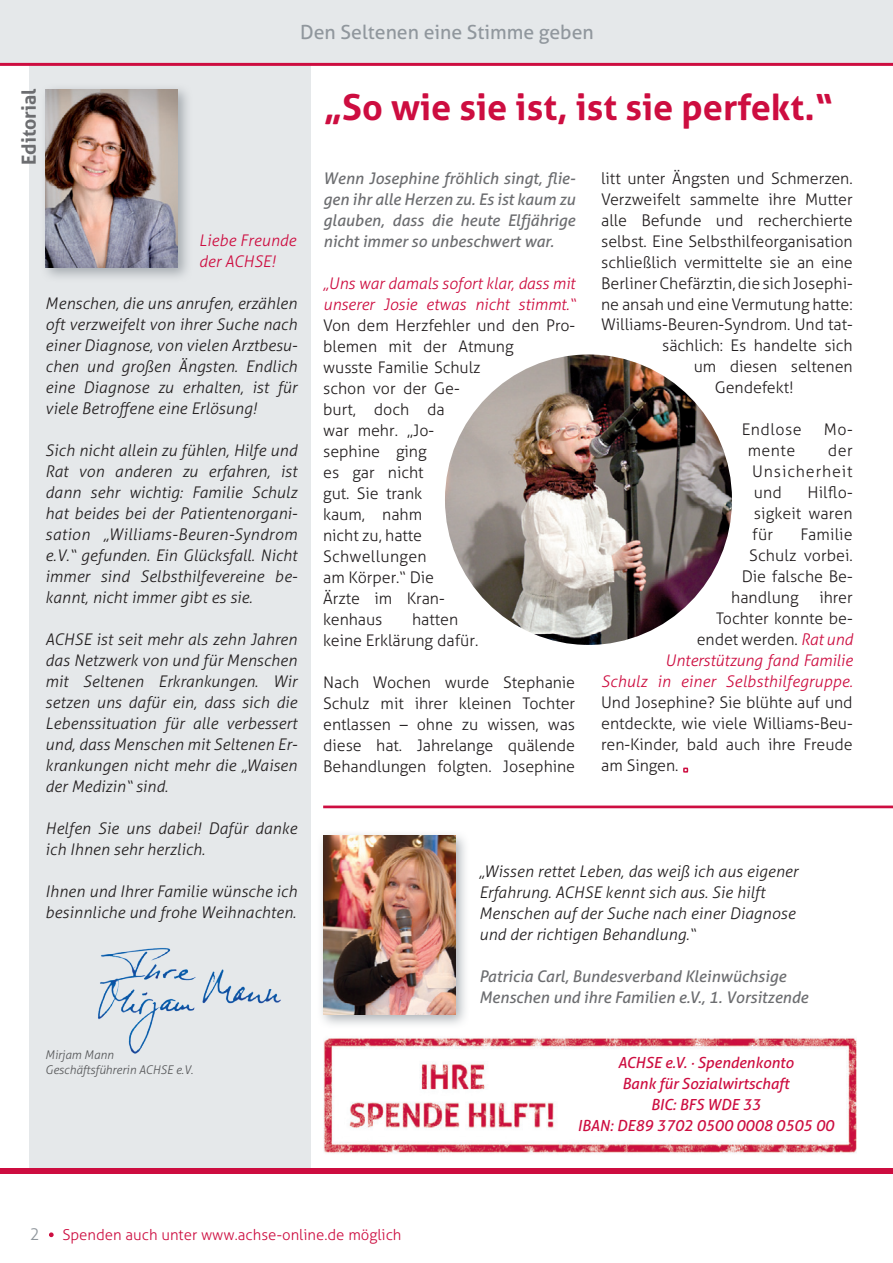
<style>
.page{position:relative;width:893px;height:1263px;background:#fff}
.page>*{position:absolute;margin:0;border:0;box-sizing:border-box;transform-origin:0 0}
.t1{font:700 36px "Aller";color:#cd0d40}
.t2{font:19.5px "Aller";color:#90979d}
.t3{font:700 19.5px "Aller";color:#6c6d70}
.t4{font:300 16.5px "Aller";color:#90979d}
.t5{font:italic 300 16.05px/21px "Aller";letter-spacing:.005em;color:#231f20;text-align:justify}
.t6{font:300 16.05px/21px "Aller";letter-spacing:-.005em;color:#231f20;text-align:justify}
.t7{font:italic 16.05px/21px "Aller";letter-spacing:-.005em;color:#6c6d70}
.t8{font:italic 300 16.05px/21px "Aller";letter-spacing:-.005em;color:#cd0d40}
.t9{font:300 16.05px "Aller";letter-spacing:.03em;color:#231f20}
.t10{font:italic 15.3px/21px "Aller";letter-spacing:-.005em;color:#cd0d40;text-align:center}
.t11{font:300 15px "Aller";color:#cd0d40}
.t12{font:italic 300 12px/15px "Aller";letter-spacing:-.005em;color:#57585a}
.s1{font-style:normal;color:#231f20}
</style>
<div class="page">
<div style="left:30px;top:0;width:281px;height:1168px;background:#e5e8ea"></div>
<div style="left:0;top:0;width:893px;height:64px;background:#e5e8ea"></div>
<hr style="left:0;top:63px;width:893px;height:3px;background:#cd0d40">
<div style="left:0;top:1168px;width:893px;height:5px;background:#cd0d40"></div>
<svg style="left:49px;top:1232px;width:5px;height:5px"></svg>
<div style="left:40px;top:83px;width:153px;height:200px;background:#90979d;opacity:.75"></div>
<hr style="left:323px;top:805px;width:570px;height:3px;background:#cd0d40">
<svg style="left:683px;top:767px;width:6px;height:6px"></svg>
<img style="left:445px;top:354px;width:287px;height:291px">
<img style="left:46px;top:89px;width:132px;height:179px">
<img style="left:323px;top:1038px;width:534px;height:116px">
<div style="left:317px;top:829px;width:153px;height:200px;background:#90979d;opacity:.75"></div>
<img style="left:323px;top:835px;width:132px;height:179px">
<img style="left:98px;top:948px;width:183px;height:106px">
<p class="t2" style="left:300px;top:20px;width:295px">Den Seltenen eine Stimme geben</p>
<p class="t3" style="left:17px;top:165px;width:78px;rotate:-90deg">Editorial</p>
<p class="t8" style="left:199px;top:230px;width:99px">Liebe Freunde der ACHSE!</p>
<p class="t5" style="left:45px;top:293px;width:254px">Menschen, die uns anrufen, erzählen oft verzweifelt von ihrer Suche nach einer Diagnose, von vielen Arztbesu&shy;chen und großen Ängsten. Endlich eine Diagnose zu erhalten, ist für viele Betroffene eine Erlösung!</p>
<p class="t5" style="left:45px;top:440px;width:254px">Sich nicht allein zu fühlen, Hilfe und Rat von anderen zu erfahren, ist dann sehr wichtig: Familie Schulz hat beides bei der Patientenorgani&shy;sation „Williams-Beuren-Syndrom e.V.“ gefunden. Ein Glücksfall. Nicht immer sind Selbsthilfevereine be&shy;kannt, nicht immer gibt es sie.</p>
<p class="t5" style="left:45px;top:629px;width:254px">ACHSE ist seit mehr als zehn Jahren das Netzwerk von und für Menschen mit Seltenen Erkrankungen. Wir setzen uns dafür ein, dass sich die Lebenssituation für alle verbessert und, dass Menschen mit Seltenen Er&shy;krankungen nicht mehr die „Waisen der Medizin“ sind.</p>
<p class="t5" style="left:45px;top:818px;width:253px">Helfen Sie uns dabei! Dafür danke ich Ihnen sehr herzlich.</p>
<p class="t5" style="left:45px;top:881px;width:253px">Ihnen und Ihrer Familie wünsche ich besinnliche und frohe Weihnachten.</p>
<h1 class="t1" style="left:324px;top:85px;width:511px">„So wie sie ist, ist sie perfekt.“</h1>
<p class="t7" style="left:323px;top:167px;width:254px;text-align:justify">Wenn Josephine fröhlich singt, flie&shy;gen ihr alle Herzen zu. Es ist kaum zu glauben, dass die heute Elfjährige nicht immer so unbeschwert war.</p>
<p class="t8" style="left:323px;top:272px;width:253px">„Uns war damals sofort klar, dass mit unserer Josie etwas nicht stimmt.“</p>
<p class="t6" style="left:323px;top:314px;width:253px;text-align:left">Von dem Herzfehler und den Pro&shy;blemen mit der Atmung<br>wusste Familie Schulz<br>schon vor der Ge-<br>burt, doch da<br>war mehr. „Jo-<br>sephine ging<br>es gar nicht<br>gut. Sie trank<br>kaum, nahm<br>nicht zu, hatte<br>Schwellungen<br>am Körper.“ Die<br>Ärzte im Kran-<br>kenhaus</p>
<p class="t6" style="left:323px;top:608px;width:157px;text-indent:89px">hatten keine Erklärung dafür.</p>
<p class="t6" style="left:323px;top:671px;width:254px">Nach Wochen wurde Stephanie Schulz mit ihrer kleinen Tochter entlassen – ohne zu wissen, was diese hat. Jahrelange quälende Behandlungen folgten. Josephine</p>
<p class="t6" style="left:601px;top:167px;width:253px">litt unter Ängsten und Schmerzen.</p>
<p class="t6" style="left:601px;top:188px;width:253px">Verzweifelt sammelte ihre Mutter</p>
<p class="t6" style="left:601px;top:209px;width:253px">alle Befunde und recherchierte</p>
<p class="t6" style="left:601px;top:230px;width:253px">selbst. Eine Selbsthilfeorganisation</p>
<p class="t6" style="left:601px;top:251px;width:253px">schließlich vermittelte sie an eine</p>
<p class="t6" style="left:601px;top:272px;width:253px">Berliner Chefärztin, die sich Josephi-</p>
<p class="t6" style="left:601px;top:293px;width:253px">ne ansah und eine Vermutung hatte:</p>
<p class="t6" style="left:601px;top:314px;width:253px">Williams-Beuren-Syndrom. Und tat-</p>
<p class="t6" style="left:662px;top:335px;width:192px">sächlich: Es handelte sich</p>
<p class="t6" style="left:694px;top:356px;width:161px">um diesen seltenen</p>
<p class="t6" style="left:715px;top:377px;width:81px">Gendefekt!</p>
<p class="t9" style="left:742px;top:420px;width:61px">Endlose</p>
<p class="t6" style="left:824px;top:419px;width:30px">Mo-</p>
<p class="t6" style="left:748px;top:440px;width:49px">mente</p>
<p class="t6" style="left:752px;top:440px;width:102px;text-indent:76px">der Unsicherheit und</p>
<p class="t6" style="left:752px;top:482px;width:102px;text-indent:55px">Hilflo&shy;sigkeit waren für</p>
<p class="t6" style="left:801px;top:524px;width:54px">Familie</p>
<p class="t6" style="left:749px;top:545px;width:105px">Schulz vorbei.</p>
<p class="t6" style="left:742px;top:566px;width:112px">Die falsche Be-</p>
<p class="t6" style="left:731px;top:587px;width:69px">handlung</p>
<p class="t8" style="left:601px;top:587px;width:253px;text-align:right"><span class="s1">ihrer<br>Tochter konnte be-<br>endet werden.</span> Rat und<br>Unterstützung fand Familie<br>Schulz in einer Selbsthilfegruppe.</p>
<p class="t6" style="left:601px;top:692px;width:253px">Und Josephine? Sie blühte auf und entdeckte, wie viele Williams-Beu&shy;ren-Kinder, bald auch ihre Freude am Singen.</p>
<p class="t5" style="left:479px;top:860px;width:320px;text-align:left">„Wissen rettet Leben, das weiß ich aus eigener Erfahrung. ACHSE kennt sich aus. Sie hilft Menschen auf der Suche nach einer Diagnose und der richtigen Behandlung.“</p>
<p class="t7" style="left:479px;top:965px;width:331px">Patricia Carl, Bundesverband Kleinwüchsige<br>Menschen und ihre Familien e.V., 1. Vorsitzende</p>
<p class="t12" style="left:45px;top:1047px;width:150px">Mirjam Mann<br>Geschäftsführerin ACHSE e.V.</p>
<p class="t10" style="left:577px;top:1052px;width:258px">ACHSE e.V. · Spendenkonto<br>Bank für Sozialwirtschaft<br>BIC: BFS WDE 33<br>IBAN: DE89 3702 0500 0008 0505 00</p>
<p class="t4" style="left:30px;top:1224px;width:11px">2</p>
<p class="t11" style="left:62px;top:1225px;width:341px">Spenden auch unter www.achse-online.de möglich</p>
</div>
